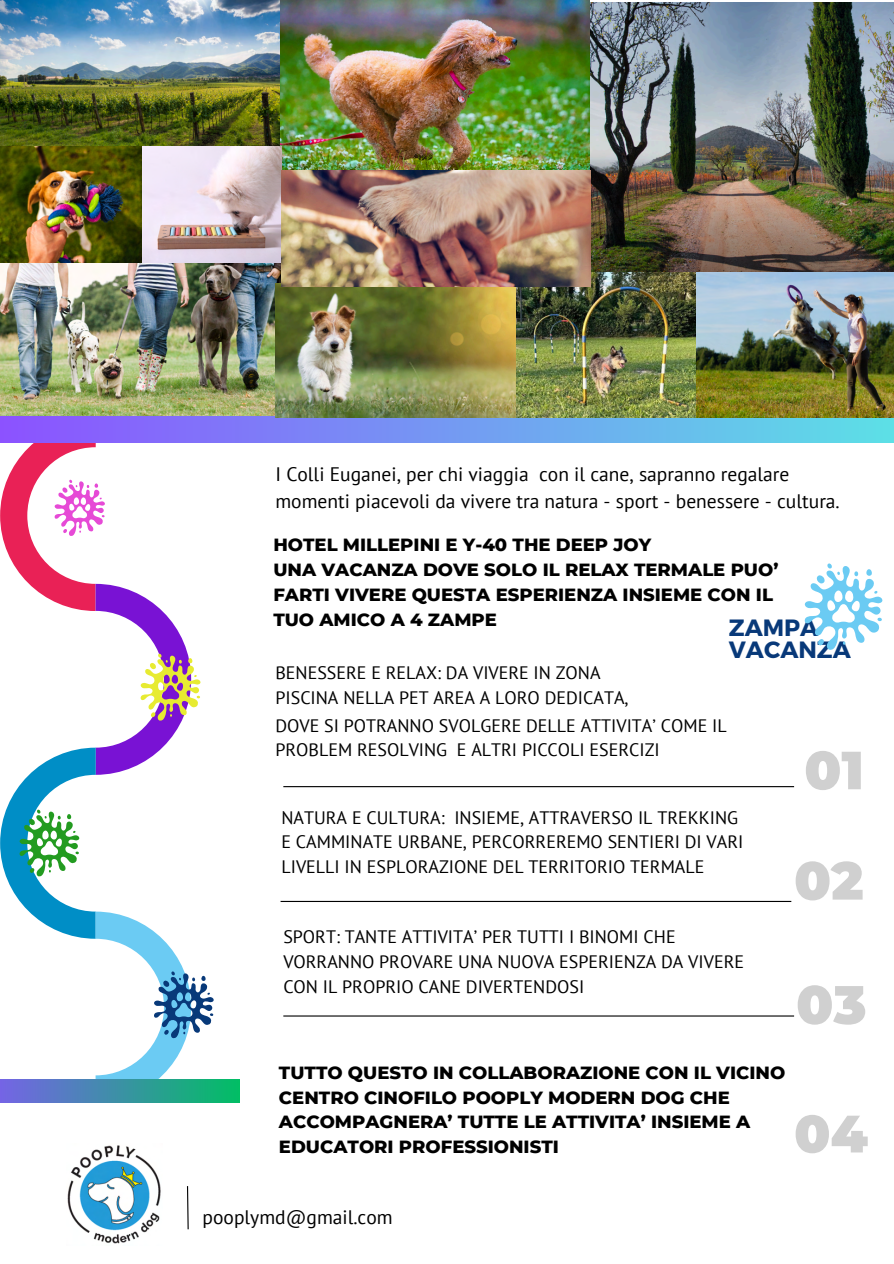
<style>
.page{position:relative;width:894px;height:1264px;background:#fff}
.page>*{position:absolute;margin:0;border:0;box-sizing:border-box;transform-origin:0 0}
.t1{font:900 53.85px "Montserrat";color:#d0d0d0}
.t2{font:900 53.55px "Montserrat";color:#d0d0d0}
.t3{font:900 53.4px "Montserrat";color:#d0d0d0}
.t4{font:900 52.5px "Montserrat";color:#d0d0d0}
.t5{font:700 23.55px/21.3px "Montserrat";color:#083979}
.t6{font:19.5px/27px "PT Sans";color:#000}
.t7{font:18px/24.8px "PT Sans";color:#000}
.t8{font:800 18px/24.8px "Montserrat";color:#000}
</style>
<div class="page">
<svg style="left:0;top:415px;width:892px;height:27px"></svg>
<div style="left:0;top:1079px;width:239px;height:23px;background:#07b96b"></div>
<img style="left:589px;top:2px;width:304px;height:116px">
<img style="left:589px;top:118px;width:304px;height:297px">
<hr style="left:280px;top:900px;width:511px;height:2px;background:#000">
<hr style="left:283px;top:786px;width:510px;height:1px;background:#000">
<svg style="left:187px;top:1186px;width:2px;height:44px"></svg>
<img style="left:0;top:0;width:280px;height:146px">
<img style="left:0;top:263px;width:280px;height:152px">
<img style="left:280px;top:0;width:309px;height:170px">
<img style="left:515px;top:272px;width:377px;height:145px">
<img style="left:142px;top:147px;width:139px;height:116px">
<img style="left:0;top:147px;width:142px;height:116px">
<img style="left:275px;top:284px;width:240px;height:133px">
<img style="left:281px;top:170px;width:309px;height:116px">
<svg style="left:804px;top:563px;width:78px;height:87px"></svg>
<hr style="left:283px;top:1015px;width:510px;height:1px;background:#000">
<svg style="left:0;top:420px;width:214px;height:682px"></svg>
<img style="left:67px;top:1145px;width:94px;height:99px">
<p class="t6" style="left:275px;top:460px;width:565px">I Colli Euganei, per chi viaggia con il cane, sapranno regalare momenti piacevoli da vivere tra natura - sport - benessere - cultura.</p>
<p class="t8" style="left:273px;top:532px;width:506px">HOTEL MILLEPINI E Y-40 THE DEEP JOY<br>UNA VACANZA DOVE SOLO IL RELAX TERMALE PUO’ FARTI VIVERE QUESTA ESPERIENZA INSIEME CON IL TUO AMICO A 4 ZAMPE</p>
<p class="t5" style="left:728px;top:616px;width:124px">ZAMPA<br>VACANZA</p>
<p class="t7" style="left:275px;top:660px;width:354px">BENESSERE E RELAX: DA VIVERE IN ZONA<br>PISCINA NELLA PET AREA A LORO DEDICATA,</p>
<p class="t7" style="left:275px;top:712px;width:452px">DOVE SI POTRANNO SVOLGERE DELLE ATTIVITA’ COME IL<br>PROBLEM RESOLVING E ALTRI PICCOLI ESERCIZI</p>
<h3 class="t7" style="left:281px;top:804px;width:463px">NATURA E CULTURA: INSIEME, ATTRAVERSO IL TREKKING<br>E CAMMINATE URBANE, PERCORREREMO SENTIERI DI VARI<br>LIVELLI IN ESPLORAZIONE DEL TERRITORIO TERMALE</h3>
<h3 class="t7" style="left:283px;top:923px;width:462px">SPORT: TANTE ATTIVITA’ PER TUTTI I BINOMI CHE<br>VORRANNO PROVARE UNA NUOVA ESPERIENZA DA VIVERE<br>CON IL PROPRIO CANE DIVERTENDOSI</h3>
<h2 class="t2" style="left:804px;top:737px;width:61px">01</h2>
<p class="t3" style="left:793px;top:847px;width:71px">02</p>
<p class="t1" style="left:795px;top:971px;width:72px">03</p>
<p class="t8" style="left:279px;top:1060px;width:507px">TUTTO QUESTO IN COLLABORAZIONE CON IL VICINO CENTRO CINOFILO POOPLY MODERN DOG CHE ACCOMPAGNERA’ TUTTE LE ATTIVITA’ INSIEME A EDUCATORI PROFESSIONISTI</p>
<p class="t4" style="left:793px;top:1101px;width:75px">04</p>
<h1 class="t6" style="left:202px;top:1203px;width:191px">pooplymd@gmail.com</h1>
</div>
